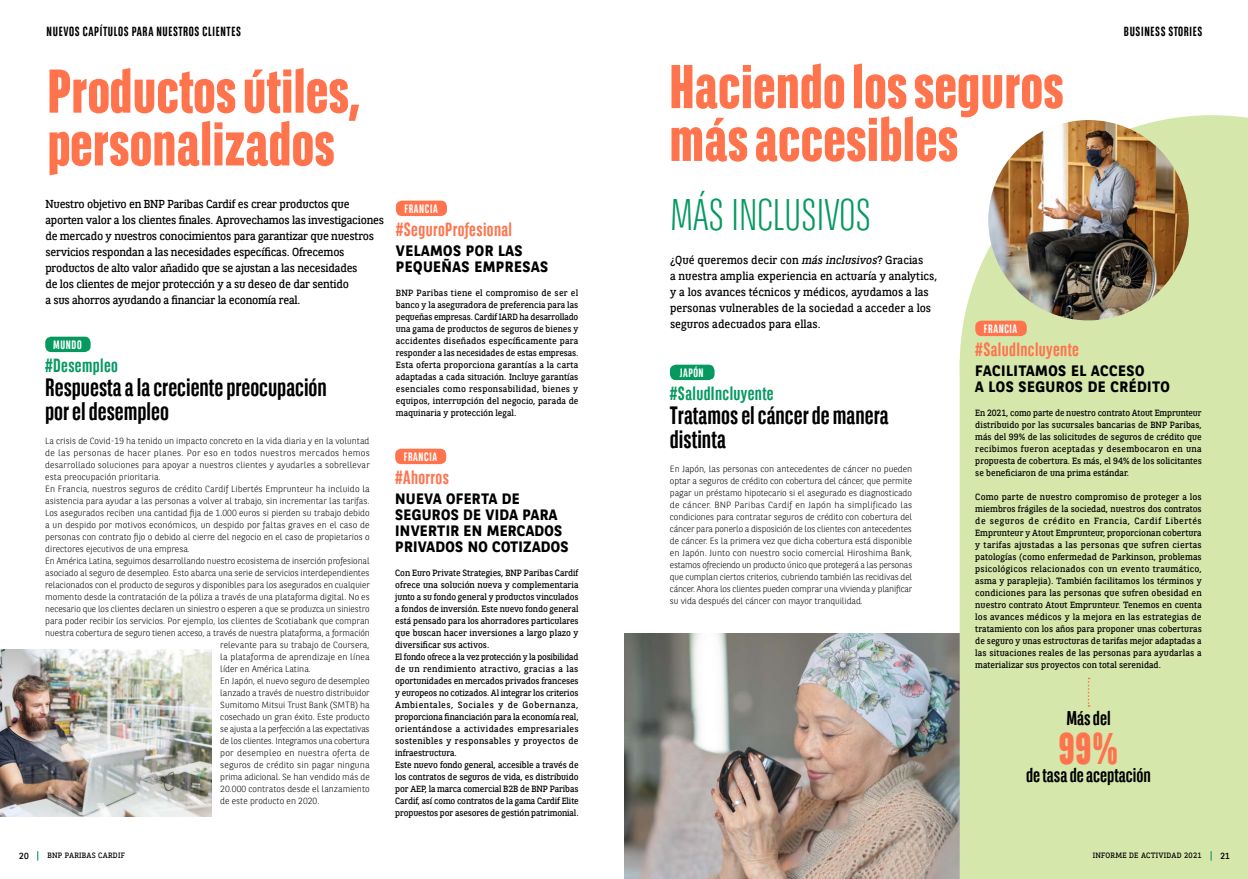
<style>
.page{position:relative;width:1248px;height:879px;background:#fff}
.page>*{position:absolute;margin:0;border:0;box-sizing:border-box;transform-origin:0 0}
.t1{font:800 61.6px/52.8px "BNPP Sans Condensed";color:#ff734d}
.t2{font:300 44px "BNPP Sans Condensed";color:#059960}
.t3{font:800 44px "BNPP Sans Condensed";color:#ff734d}
.t4{font:700 25px/24px "BNPP Sans Condensed";color:#000}
.t5{font:700 19.8px "BNPP Sans Condensed";color:#000}
.t6{font:700 19px "BNPP Sans Condensed";letter-spacing:.02em;color:#ff734d}
.t7{font:700 19px "BNPP Sans Condensed";letter-spacing:.02em;color:#059960}
.t8{font:700 15px/16px "BNPP Sans";letter-spacing:.02em;color:#000}
.t9{font:700 13.2px "BNPP Sans Condensed";letter-spacing:.05em;color:#000}
.t10{font:700 12.1px "BNPP Sans Condensed";letter-spacing:.05em;color:#fff}
.t11{font:11.5px/16px "BNPP Slab Serif";letter-spacing:-.02em;color:#000}
.t12{font:11.5px/16px "BNPP Slab Serif";color:#000}
.t13{font:300 9px/12px "BNPP Sans";letter-spacing:-.005em;color:#000;text-align:justify}
.t14{font:9px/12px "BNPP Slab Serif";color:#000;text-align:justify}
.t15{font:8.8px "BNPP Sans";color:#000}
.t16{font:7.7px "BNPP Slab Serif";letter-spacing:.03em;color:#000}
.s1{font-style:italic}
</style>
<div class="page">
<img style="left:624px;top:633px;width:335px;height:246px">
<svg style="left:959px;top:115px;width:288px;height:245px;fill:#d6e7ab"></svg>
<div style="left:959px;top:360px;width:288px;height:519px;background:#d6e7ab"></div>
<div style="left:670px;top:365px;width:44px;height:15px;background:#059960;border-radius:6px"></div>
<svg style="left:1087px;top:677px;width:2px;height:30px"></svg>
<img style="left:0;top:650px;width:212px;height:166px">
<img style="left:988px;top:120px;width:200px;height:200px;border-radius:100px">
<div style="left:975px;top:321px;width:51px;height:15px;background:#ff734d;border-radius:6px"></div>
<div style="left:45px;top:337px;width:46px;height:15px;background:#059960;border-radius:6px"></div>
<div style="left:396px;top:201px;width:51px;height:15px;background:#ff734d;border-radius:6px"></div>
<div style="left:395px;top:449px;width:51px;height:15px;background:#ff734d;border-radius:6px"></div>
<h3 class="t9" style="left:47px;top:23px;width:196px">NUEVOS CAPÍTULOS PARA NUESTROS CLIENTES</h3>
<h3 class="t9" style="left:1123px;top:23px;width:80px">BUSINESS STORIES</h3>
<h3 class="t1" style="left:47px;top:62px;width:313px">Productos útiles, personalizados</h3>
<p class="t11" style="left:45px;top:195px;width:340px">Nuestro objetivo en BNP Paribas Cardif es crear productos que aporten valor a los clientes finales. Aprovechamos las investigaciones de mercado y nuestros conocimientos para garantizar que nuestros servicios respondan a las necesidades específicas. Ofrecemos productos de alto valor añadido que se ajustan a las necesidades<br>de los clientes de mejor protección y a su deseo de dar sentido<br>a sus ahorros ayudando a financiar la economía real.</p>
<h4 class="t10" style="left:53px;top:336px;width:30px">MUNDO</h4>
<p class="t7" style="left:45px;top:353px;width:74px">#Desempleo</p>
<h4 class="t4" style="left:45px;top:374px;width:283px">Respuesta a la creciente preocupación por el desempleo</h4>
<p class="t13" style="left:45px;top:434px;width:326px">La crisis de Covid-19 ha tenido un impacto concreto en la vida diaria y en la voluntad de las personas de hacer planes. Por eso en todos nuestros mercados hemos desarrollado soluciones para apoyar a nuestros clientes y ayudarles a sobrellevar esta preocupación prioritaria.</p>
<p class="t13" style="left:45px;top:482px;width:326px">En Francia, nuestros seguros de crédito Cardif Libertés Emprunteur ha incluido la asistencia para ayudar a las personas a volver al trabajo, sin incrementar las tarifas.<br>Los asegurados reciben una cantidad fija de 1.000 euros si pierden su trabajo debido a un despido por motivos económicos, un despido por faltas graves en el caso de personas con contrato fijo o debido al cierre del negocio en el caso de propietarios o directores ejecutivos de una empresa.</p>
<p class="t13" style="left:45px;top:554px;width:326px">En América Latina, seguimos desarrollando nuestro ecosistema de inserción profesional</p>
<p class="t13" style="left:45px;top:566px;width:325px">asociado al seguro de desempleo. Esto abarca una serie de servicios interdependientes</p>
<p class="t13" style="left:45px;top:578px;width:326px">relacionados con el producto de seguros y disponibles para los asegurados en cualquier</p>
<p class="t13" style="left:45px;top:590px;width:326px">momento desde la contratación de la póliza a través de una plataforma digital. No es</p>
<p class="t13" style="left:45px;top:602px;width:326px">necesario que los clientes declaren un siniestro o esperen a que se produzca un siniestro</p>
<p class="t13" style="left:45px;top:614px;width:326px">para poder recibir los servicios. Por ejemplo, los clientes de Scotiabank que compran</p>
<p class="t13" style="left:45px;top:626px;width:326px">nuestra cobertura de seguro tienen acceso, a través de nuestra plataforma, a formación</p>
<p class="t13" style="left:220px;top:638px;width:151px">relevante para su trabajo de Coursera,</p>
<p class="t13" style="left:220px;top:650px;width:151px">la plataforma de aprendizaje en línea</p>
<p class="t13" style="left:220px;top:662px;width:92px">líder en América Latina.</p>
<p class="t13" style="left:220px;top:674px;width:151px">En Japón, el nuevo seguro de desempleo lanzado a través de nuestro distribuidor Sumitomo Mitsui Trust Bank (SMTB) ha cosechado un gran éxito. Este producto se ajusta a la perfección a las expectativas de los clientes. Integramos una cobertura por desempleo en nuestra oferta de seguros de crédito sin pagar ninguna prima adicional. Se han vendido más de 20.000 contratos desde el lanzamiento de este producto en 2020.</p>
<h4 class="t10" style="left:404px;top:200px;width:35px">FRANCIA</h4>
<p class="t6" style="left:396px;top:217px;width:118px">#SeguroProfesional</p>
<h4 class="t8" style="left:396px;top:242px;width:154px">VELAMOS POR LAS<br>PEQUEÑAS EMPRESAS</h4>
<p class="t14" style="left:396px;top:286px;width:184px">BNP Paribas tiene el compromiso de ser el banco y la aseguradora de preferencia para las pequeñas empresas. Cardif IARD ha desarrollado una gama de productos de seguros de bienes y accidentes diseñados específicamente para responder a las necesidades de estas empresas.</p>
<p class="t14" style="left:396px;top:358px;width:184px">Esta oferta proporciona garantías a la carta adaptadas a cada situación. Incluye garantías esenciales como responsabilidad, bienes y equipos, interrupción del negocio, parada de maquinaria y protección legal.</p>
<h4 class="t10" style="left:404px;top:448px;width:35px">FRANCIA</h4>
<p class="t6" style="left:395px;top:465px;width:55px">#Ahorros</p>
<h4 class="t8" style="left:395px;top:490px;width:175px">NUEVA OFERTA DE<br>SEGUROS DE VIDA PARA<br>INVERTIR EN MERCADOS<br>PRIVADOS NO COTIZADOS</h4>
<p class="t14" style="left:395px;top:566px;width:185px">Con Euro Private Strategies, BNP Paribas Cardif ofrece una solución nueva y complementaria junto a su fondo general y productos vinculados a fondos de inversión. Este nuevo fondo general está pensado para los ahorradores particulares que buscan hacer inversiones a largo plazo y diversificar sus activos.</p>
<p class="t14" style="left:395px;top:650px;width:185px">El fondo ofrece a la vez protección y la posibilidad de un rendimiento atractivo, gracias a las oportunidades en mercados privados franceses y europeos no cotizados. Al integrar los criterios Ambientales, Sociales y de Gobernanza, proporciona financiación para la economía real, orientándose a actividades empresariales sostenibles y responsables y proyectos de infraestructura.</p>
<p class="t14" style="left:395px;top:758px;width:185px">Este nuevo fondo general, accesible a través de los contratos de seguros de vida, es distribuido por AEP, la marca comercial B2B de BNP Paribas Cardif, así como contratos de la gama Cardif Elite propuestos por asesores de gestión patrimonial.</p>
<h3 class="t1" style="left:669px;top:58px;width:396px">Haciendo los seguros más accesibles</h3>
<h4 class="t2" style="left:670px;top:185px;width:202px">MÁS INCLUSIVOS</h4>
<p class="t12" style="left:670px;top:251px;width:269px">¿Qué queremos decir con <span class="s1">más inclusivos</span>? Gracias<br>a nuestra amplia experiencia en actuaría y analytics, y a los avances técnicos y médicos, ayudamos a las personas vulnerables de la sociedad a acceder a los seguros adecuados para ellas.</p>
<h4 class="t10" style="left:679px;top:364px;width:25px">JAPÓN</h4>
<p class="t7" style="left:670px;top:381px;width:105px">#SaludIncluyente</p>
<h4 class="t4" style="left:670px;top:402px;width:220px">Tratamos el cáncer de manera distinta</h4>
<p class="t13" style="left:670px;top:462px;width:244px">En Japón, las personas con antecedentes de cáncer no pueden optar a seguros de crédito con cobertura del cáncer, que permite pagar un préstamo hipotecario si el asegurado es diagnosticado de cáncer. BNP Paribas Cardif en Japón ha simplificado las condiciones para contratar seguros de crédito con cobertura del cáncer para ponerlo a disposición de los clientes con antecedentes de cáncer. Es la primera vez que dicha cobertura está disponible en Japón. Junto con nuestro socio comercial Hiroshima Bank, estamos ofreciendo un producto único que protegerá a las personas que cumplan ciertos criterios, cubriendo también las recidivas del cáncer. Ahora los clientes pueden comprar una vivienda y planificar su vida después del cáncer con mayor tranquilidad.</p>
<h4 class="t10" style="left:983px;top:320px;width:35px">FRANCIA</h4>
<p class="t6" style="left:975px;top:337px;width:105px">#SaludIncluyente</p>
<h4 class="t8" style="left:975px;top:362px;width:196px">FACILITAMOS EL ACCESO<br>A LOS SEGUROS DE CRÉDITO</h4>
<p class="t14" style="left:975px;top:406px;width:228px">En 2021, como parte de nuestro contrato Atout Emprunteur distribuido por las sucursales bancarias de BNP Paribas, más del 99% de las solicitudes de seguros de crédito que recibimos fueron aceptadas y desembocaron en una propuesta de cobertura. Es más, el 94% de los solicitantes se beneficiaron de una prima estándar.</p>
<p class="t14" style="left:975px;top:490px;width:228px">Como parte de nuestro compromiso de proteger a los miembros frágiles de la sociedad, nuestros dos contratos de seguros de crédito en Francia, Cardif Libertés Emprunteur y Atout Emprunteur, proporcionan cobertura y tarifas ajustadas a las personas que sufren ciertas patologías (como enfermedad de Parkinson, problemas psicológicos relacionados con un evento traumático, asma y paraplejia). También facilitamos los términos y condiciones para las personas que sufren obesidad en nuestro contrato Atout Emprunteur. Tenemos en cuenta los avances médicos y la mejora en las estrategias de tratamiento con los años para proponer unas coberturas de seguro y unas estructuras de tarifas mejor adaptadas a las situaciones reales de las personas para ayudarlas a materializar sus proyectos con total serenidad.</p>
<p class="t5" style="left:1066px;top:705px;width:46px">Más del</p>
<p class="t3" style="left:1058px;top:718px;width:61px">99%</p>
<p class="t5" style="left:1025px;top:762px;width:126px">de tasa de aceptación</p>
<p class="t15" style="left:19px;top:850px;width:11px">20</p>
<p class="t16" style="left:47px;top:850px;width:79px">BNP PARIBAS CARDIF</p>
<p class="t16" style="left:1092px;top:850px;width:110px">INFORME DE ACTIVIDAD 2021</p>
<p class="t15" style="left:1220px;top:850px;width:11px">21</p>
</div>
